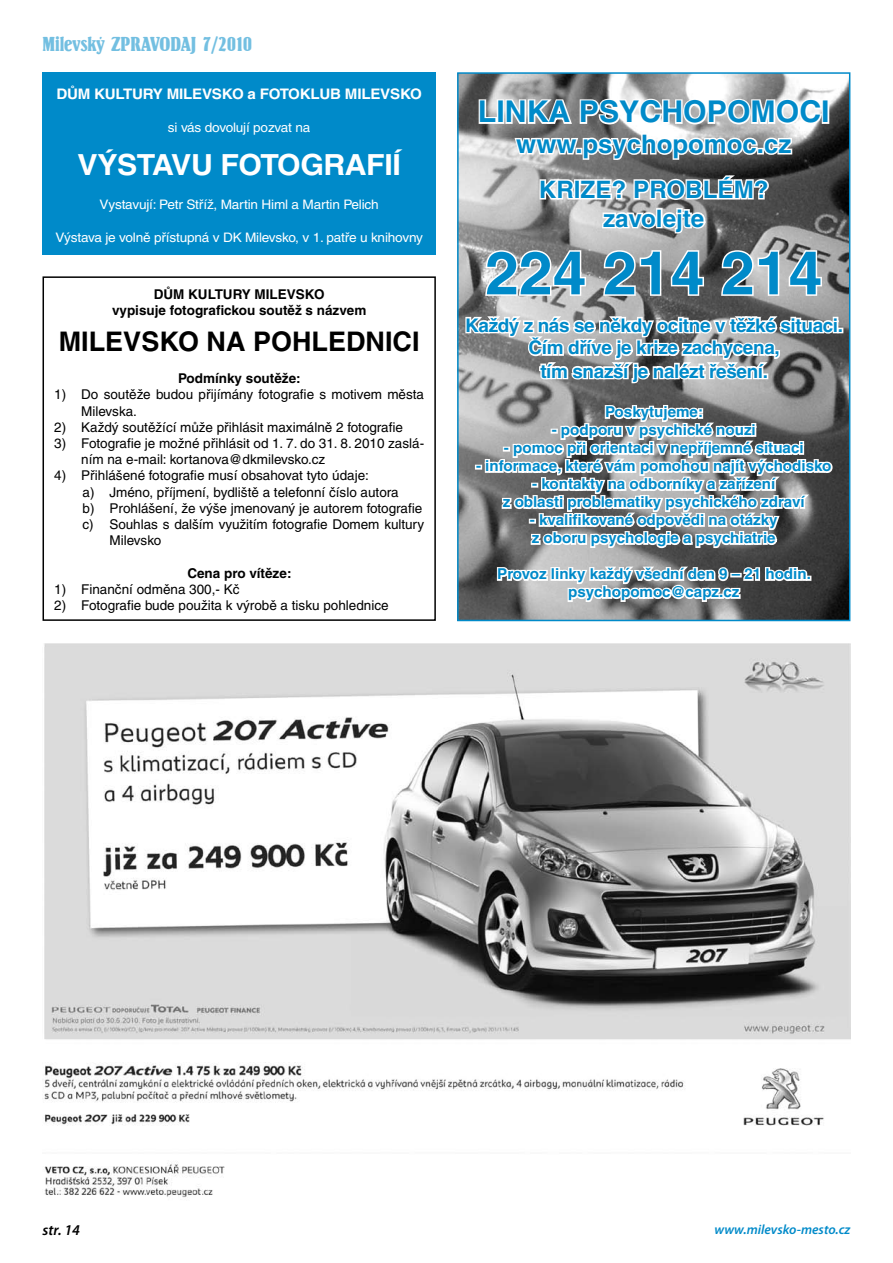
<style>
.page{position:relative;width:893px;height:1263px;background:#fff}
.page>*{position:absolute;margin:0;border:0;box-sizing:border-box;transform-origin:0 0}
.t1{font:700 60px "Helvetica CE";color:#008ac9}
.t2{font:700 30px "Helvetica CE";color:#008ac9}
.t3{font:700 29.1px "Helvetica CE";letter-spacing:-.015em;color:#fff;scale:1.04 1}
.t4{font:700 27px "Helvetica CE";color:#000}
.t5{font:700 25.5px "Helvetica CE";color:#008ac9}
.t6{font:700 24px/28.8px "Helvetica CE";color:#008ac9;text-align:center}
.t7{font:21px "Springfield DEE";color:#73bfe1}
.t8{font:700 18.75px/23px "Helvetica CE";letter-spacing:-.02em;color:#008ac9;text-align:center}
.t9{font:700 15px/18px "Helvetica CE";color:#008ac9;text-align:center}
.t10{font:italic 600 15px "Myriad Pro";color:#000}
.t11{font:700 14.55px "Helvetica CE";letter-spacing:-.015em;color:#fff;scale:1.04 1}
.t12{font:13.5px/16.2px "Helvetica CE";color:#000}
.t13{font:700 13.5px/16.2px "Helvetica CE";color:#000;text-align:center}
.t14{font:italic 600 13.5px "Myriad Pro";color:#008ac9}
.t15{font:13.05px "Helvetica CE";letter-spacing:-.015em;color:#fff;scale:1.04 1}
</style>
<div class="page">
<div style="left:43px;top:276px;width:393px;height:345px;border:2px solid #000"></div>
<img style="left:460px;top:75px;width:387px;height:543px">
<div style="left:457px;top:72px;width:393px;height:549px;border:2px solid #008ac9"></div>
<img style="left:44px;top:643px;width:806px;height:555px">
<div style="left:822px;top:99px;width:7px;height:25px;border:3px solid #fff"></div>
<svg style="left:477px;top:77px;width:347px;height:220px"></svg>
<svg style="left:464px;top:313px;width:379px;height:72px"></svg>
<svg style="left:475px;top:403px;width:359px;height:214px"></svg>
<div style="left:43px;top:72px;width:393px;height:183px;background:#008ac9"></div>
<h3 class="t7" style="left:43px;top:34px;width:211px">MILEVSKÝ ZPRAVODAJ 7/2010</h3>
<p class="t11" style="left:56px;top:85px;width:353px">DŮM KULTURY MILEVSKO a FOTOKLUB MILEVSKO</p>
<p class="t15" style="left:168px;top:120px;width:138px">si vás dovolují pozvat na</p>
<h3 class="t3" style="left:78px;top:148px;width:312px">VÝSTAVU FOTOGRAFIÍ</h3>
<p class="t15" style="left:100px;top:197px;width:270px">Vystavují: Petr Stříž, Martin Himl a Martin Pelich</p>
<p class="t15" style="left:55px;top:230px;width:355px">Výstava je volně přístupná v DK Milevsko, v 1. patře u knihovny</p>
<p class="t13" style="left:112px;top:286px;width:256px">DŮM KULTURY MILEVSKO<br>vypisuje fotografickou soutěž s názvem</p>
<h3 class="t4" style="left:59px;top:326px;width:362px">MILEVSKO NA POHLEDNICI</h3>
<p class="t13" style="left:178px;top:370px;width:124px">Podmínky soutěže:</p>
<p class="t12" style="left:81px;top:386px;width:344px">Do soutěže budou přijímány fotografie s motivem města</p>
<p class="t12" style="left:81px;top:403px;width:57px">Milevska.</p>
<p class="t12" style="left:81px;top:419px;width:323px">Každý soutěžící může přihlásit maximálně 2 fotografie</p>
<p class="t12" style="left:81px;top:435px;width:344px">Fotografie je možné přihlásit od 1. 7. do 31. 8. 2010 zaslá-</p>
<p class="t12" style="left:81px;top:451px;width:246px">ním na e-mail: kortanova@dkmilevsko.cz</p>
<p class="t12" style="left:81px;top:467px;width:289px">Přihlášené fotografie musí obsahovat tyto údaje:</p>
<p class="t12" style="left:109px;top:484px;width:291px">Jméno, příjmení, bydliště a telefonní číslo autora</p>
<p class="t12" style="left:109px;top:500px;width:314px">Prohlášení, že výše jmenovaný je autorem fotografie</p>
<p class="t12" style="left:109px;top:516px;width:316px">Souhlas s dalším využitím fotografie Domem kultury</p>
<p class="t12" style="left:109px;top:532px;width:53px">Milevsko</p>
<p class="t13" style="left:187px;top:565px;width:106px">Cena pro vítěze:</p>
<p class="t12" style="left:81px;top:581px;width:309px">Finanční odměna 300,- Kč<br>Fotografie bude použita k výrobě a tisku pohlednice</p>
<p class="t12" style="left:54px;top:386px;width:14px">1)</p>
<p class="t12" style="left:54px;top:419px;width:14px">2)<br>3)</p>
<p class="t12" style="left:54px;top:467px;width:14px">4)</p>
<p class="t12" style="left:82px;top:484px;width:14px;text-align:justify">a) b) c)</p>
<p class="t12" style="left:54px;top:581px;width:14px">1)<br>2)</p>
<h2 class="t2" style="left:478px;top:95px;width:353px">LINKA PSYCHOPOMOCI</h2>
<h3 class="t5" style="left:516px;top:129px;width:276px">www.psychopomoc.cz</h3>
<h3 class="t6" style="left:539px;top:175px;width:231px">KRIZE? PROBLÉM? zavolejte</h3>
<h1 class="t1" style="left:485px;top:239px;width:338px">224 214 214</h1>
<h3 class="t8" style="left:465px;top:314px;width:379px">Každý z nás se někdy ocitne v těžké situaci.<br>Čím dříve je krize zachycena,<br>tím snazší je nalézt řešení.</h3>
<p class="t9" style="left:605px;top:403px;width:99px">Poskytujeme:</p>
<p class="t9" style="left:552px;top:421px;width:206px">- podporu v psychické nouzi</p>
<p class="t9" style="left:504px;top:439px;width:301px">- pomoc při orientaci v nepříjemné situaci</p>
<p class="t9" style="left:476px;top:457px;width:357px">- informace, které vám pomohou najít východisko</p>
<p class="t9" style="left:503px;top:475px;width:303px">- kontakty na odborníky a zařízení<br>z oblasti problematiky psychického zdraví</p>
<p class="t9" style="left:530px;top:511px;width:249px;text-align:left">- kvalifikované odpovědi na otázky z oboru psychologie a psychiatrie</p>
<p class="t9" style="left:497px;top:565px;width:315px">Provoz linky každý všední den 9 – 21 hodin. psychopomoc@capz.cz</p>
<p class="t10" style="left:43px;top:1220px;width:39px">str. 14</p>
<p class="t14" style="left:714px;top:1221px;width:138px">www.milevsko-mesto.cz</p>
</div>
